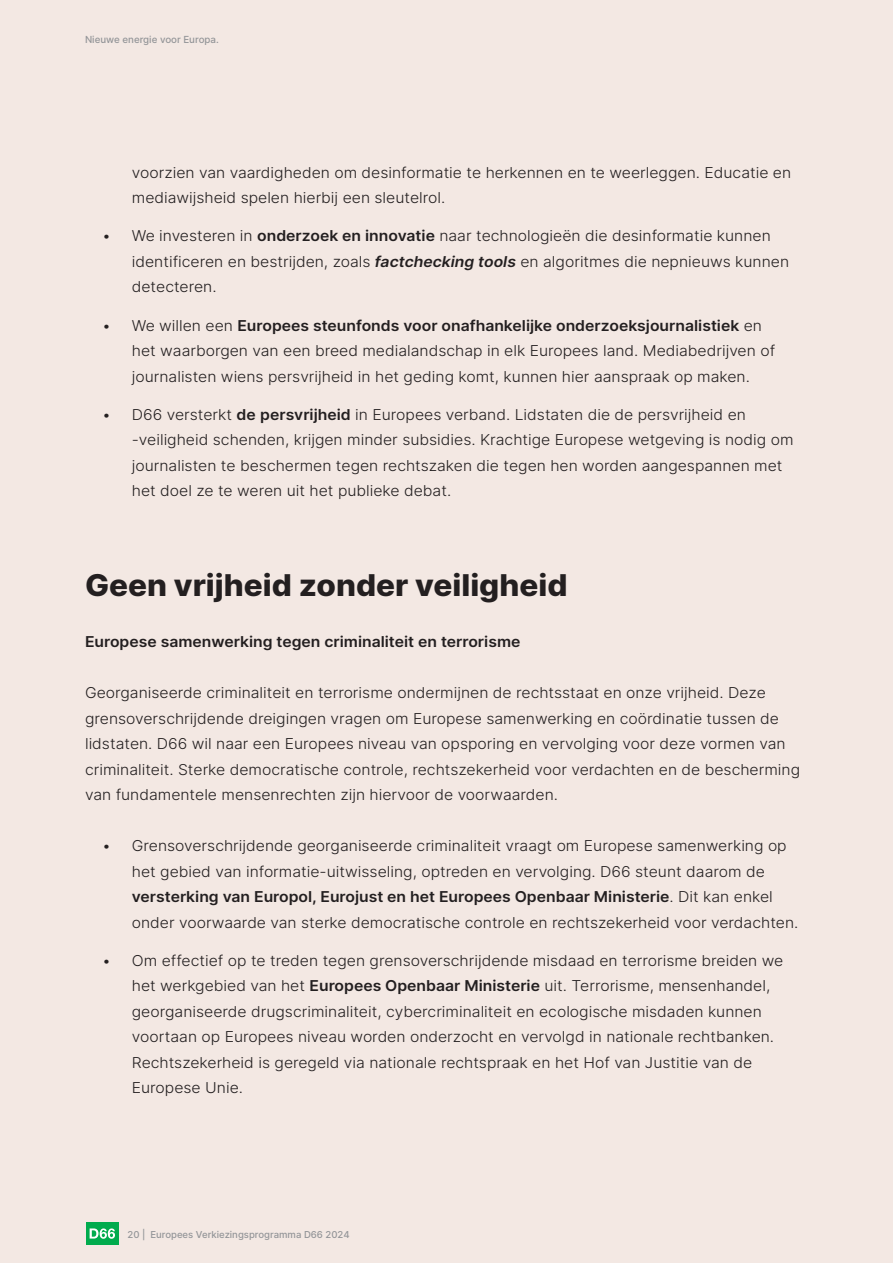
<style>
.page{position:relative;width:893px;height:1263px;background:#f3e8e3}
.page>*{position:absolute;margin:0;border:0;box-sizing:border-box;transform-origin:0 0}
.t1{font:800 30px "Inter";color:#231f20;scale:1.05 1}
.t2{font:300 15px/25.5px "Inter";color:#231f20;scale:1.05 1}
.t3{font:600 15px "Inter";color:#231f20;scale:1.05 1}
.t4{font:500 9.75px "Inter";color:#939598}
.t5{font:500 9.6px "Inter";color:#939598}
.s1{font-weight:600}
.s2{font-weight:600;font-style:italic}
</style>
<div class="page">
<div style="left:86px;top:1222px;width:33px;height:23px;background:#00ab4d"></div>
<svg style="left:90px;top:1228px;width:25px;height:11px"></svg>
<p class="t4" style="left:85px;top:33px;width:135px">Nieuwe energie voor Europa.</p>
<p class="t2" style="left:132px;top:159px;width:629px">voorzien van vaardigheden om desinformatie te herkennen en te weerleggen. Educatie en mediawijsheid spelen hierbij een sleutelrol.</p>
<p class="t2" style="left:132px;top:223px;width:628px;text-indent:-30px">• We investeren in <span class="s1">onderzoek en innovatie</span> naar technologieën die desinformatie kunnen identificeren en bestrijden, zoals <span class="s2">factchecking tools</span> en algoritmes die nepnieuws kunnen detecteren.</p>
<p class="t2" style="left:132px;top:312px;width:614px;text-indent:-30px">• We willen een <span class="s1">Europees steunfonds voor onafhankelijke onderzoeksjournalistiek</span> en het waarborgen van een breed medialandschap in elk Europees land. Mediabedrijven of journalisten wiens persvrijheid in het geding komt, kunnen hier aanspraak op maken.</p>
<p class="t2" style="left:132px;top:401px;width:632px;text-indent:-30px">• D66 versterkt <span class="s1">de persvrijheid</span> in Europees verband. Lidstaten die de persvrijheid en -veiligheid schenden, krijgen minder subsidies. Krachtige Europese wetgeving is nodig om journalisten te beschermen tegen rechtszaken die tegen hen worden aangespannen met het doel ze te weren uit het publieke debat.</p>
<h1 class="t1" style="left:85px;top:563px;width:461px">Geen vrijheid zonder veiligheid</h1>
<p class="t3" style="left:85px;top:631px;width:416px">Europese samenwerking tegen criminaliteit en terrorisme</p>
<p class="t2" style="left:85px;top:680px;width:682px">Georganiseerde criminaliteit en terrorisme ondermijnen de rechtsstaat en onze vrijheid. Deze grensoverschrijdende dreigingen vragen om Europese samenwerking en coördinatie tussen de lidstaten. D66 wil naar een Europees niveau van opsporing en vervolging voor deze vormen van criminaliteit. Sterke democratische controle, rechtszekerheid voor verdachten en de bescherming van fundamentele mensenrechten zijn hiervoor de voorwaarden.</p>
<p class="t2" style="left:132px;top:833px;width:636px;text-indent:-30px">• Grensoverschrijdende georganiseerde criminaliteit vraagt om Europese samenwerking op het gebied van informatie-uitwisseling, optreden en vervolging. D66 steunt daarom de <span class="s1">versterking van Europol, Eurojust en het Europees Openbaar Ministerie</span>. Dit kan enkel onder voorwaarde van sterke democratische controle en rechtszekerheid voor verdachten.</p>
<p class="t2" style="left:132px;top:947px;width:622px;text-indent:-30px">• Om effectief op te treden tegen grensoverschrijdende misdaad en terrorisme breiden we het werkgebied van het <span class="s1">Europees Openbaar Ministerie</span> uit. Terrorisme, mensenhandel, georganiseerde drugscriminaliteit, cybercriminaliteit en ecologische misdaden kunnen voortaan op Europees niveau worden onderzocht en vervolgd in nationale rechtbanken.<br>Rechtszekerheid is geregeld via nationale rechtspraak en het Hof van Justitie van de Europese Unie.</p>
<p class="t5" style="left:128px;top:1227px;width:224px">20 | Europees Verkiezingsprogramma D66 2024</p>
</div>
